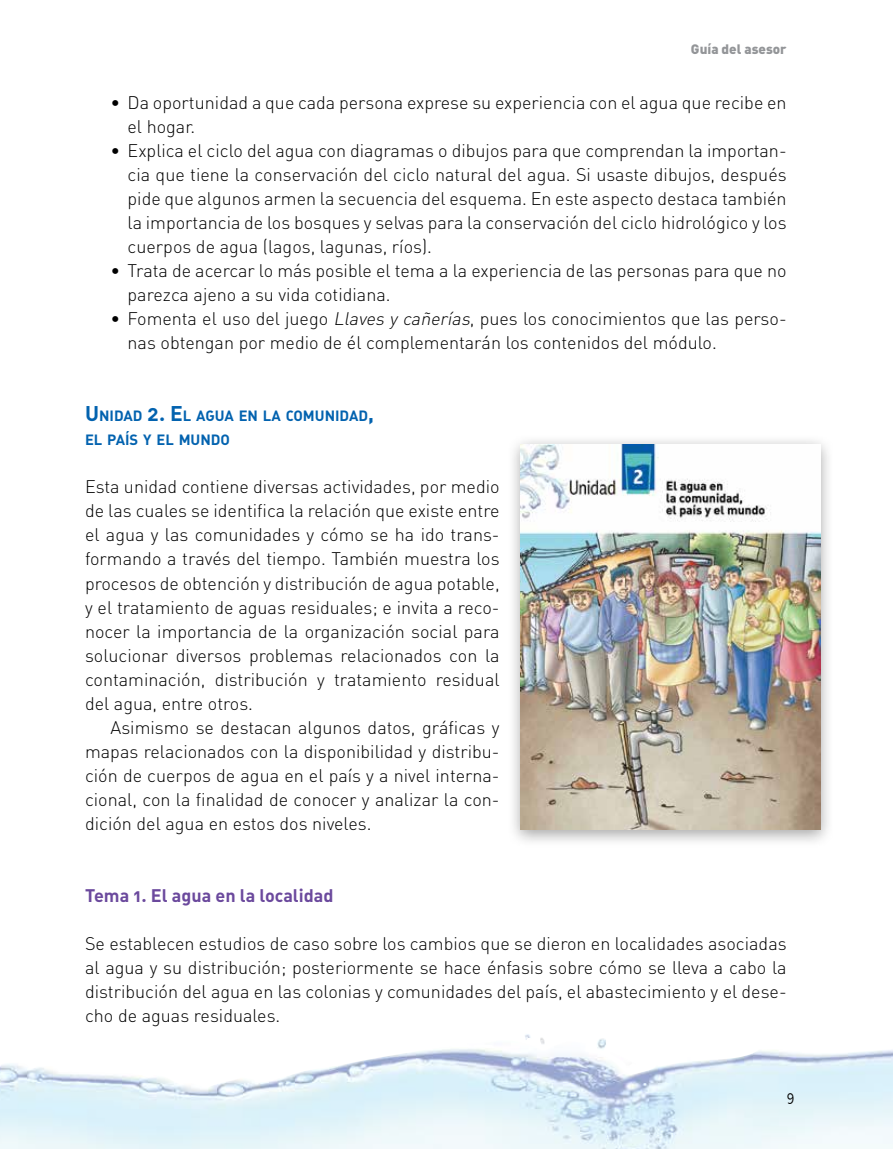
<style>
.page{position:relative;width:893px;height:1149px;background:#fff}
.page>*{position:absolute;margin:0;border:0;box-sizing:border-box;transform-origin:0 0}
.t1{font:18px/24px "DIN Light Alternate";color:#000;text-align:justify}
.t2{font:18px "DIN Bold Alternate";color:#6b499d}
.t3{font:300 condensed 16.5px "Abadi";color:#000}
.t4{font:14.7px/24px "DIN Bold Alternate";color:#0262af}
.t5{font:900 13.5px "DIN";color:#939598}
.s1{font-style:italic}
.s2{font-size:21px}
</style>
<div class="page">
<img style="left:0;top:1034px;width:893px;height:114px">
<div style="left:507px;top:434px;width:328px;height:413px;background:#000;opacity:.35"></div>
<img style="left:521px;top:444px;width:300px;height:385px">
<p class="t5" style="left:691px;top:40px;width:97px">Guía del asesor</p>
<p class="t1" style="left:128px;top:90px;width:661px;text-indent:-17px">• Da oportunidad a que cada persona exprese su experiencia con el agua que recibe en el hogar.</p>
<p class="t1" style="left:128px;top:138px;width:661px;text-indent:-17px">• Explica el ciclo del agua con diagramas o dibujos para que comprendan la importan&shy;cia que tiene la conservación del ciclo natural del agua. Si usaste dibujos, después pide que algunos armen la secuencia del esquema. En este aspecto destaca también la importancia de los bosques y selvas para la conservación del ciclo hidrológico y los cuerpos de agua (lagos, lagunas, ríos).</p>
<p class="t1" style="left:128px;top:258px;width:661px;text-indent:-17px">• Trata de acercar lo más posible el tema a la experiencia de las personas para que no parezca ajeno a su vida cotidiana.</p>
<p class="t1" style="left:128px;top:306px;width:661px;text-indent:-17px">• Fomenta el uso del juego <span class="s1">Llaves y cañerías</span>, pues los conocimientos que las perso&shy;nas obtengan por medio de él complementarán los contenidos del módulo.</p>
<p class="t4" style="left:85px;top:403px;width:291px"><span class="s2">U</span> NIDAD <span class="s2">2. E</span>L AGUA EN LA COMUNIDAD<span class="s2">,<br></span>EL PAÍS Y EL MUNDO</p>
<p class="t1" style="left:85px;top:474px;width:416px">Esta unidad contiene diversas actividades, por medio de las cuales se identifica la relación que existe entre el agua y las comunidades y cómo se ha ido trans&shy;formando a través del tiempo. También muestra los procesos de obtención y distribución de agua potable, y el tratamiento de aguas residuales; e invita a reco&shy;nocer la importancia de la organización social para solucionar diversos problemas relacionados con la contaminación, distribución y tratamiento residual del agua, entre otros.</p>
<p class="t1" style="left:85px;top:714px;width:416px;text-indent:26px">Asimismo se destacan algunos datos, gráficas y mapas relacionados con la disponibilidad y distribu&shy;ción de cuerpos de agua en el país y a nivel interna&shy;cional, con la finalidad de conocer y analizar la con&shy;dición del agua en estos dos niveles.</p>
<p class="t2" style="left:85px;top:883px;width:250px">Tema 1. El agua en la localidad</p>
<p class="t1" style="left:85px;top:930px;width:703px">Se establecen estudios de caso sobre los cambios que se dieron en localidades asociadas al agua y su distribución; posteriormente se hace énfasis sobre cómo se lleva a cabo la distribución del agua en las colonias y comunidades del país, el abastecimiento y el dese&shy;cho de aguas residuales.</p>
<p class="t3" style="left:787px;top:1088px;width:9px">9</p>
</div>
